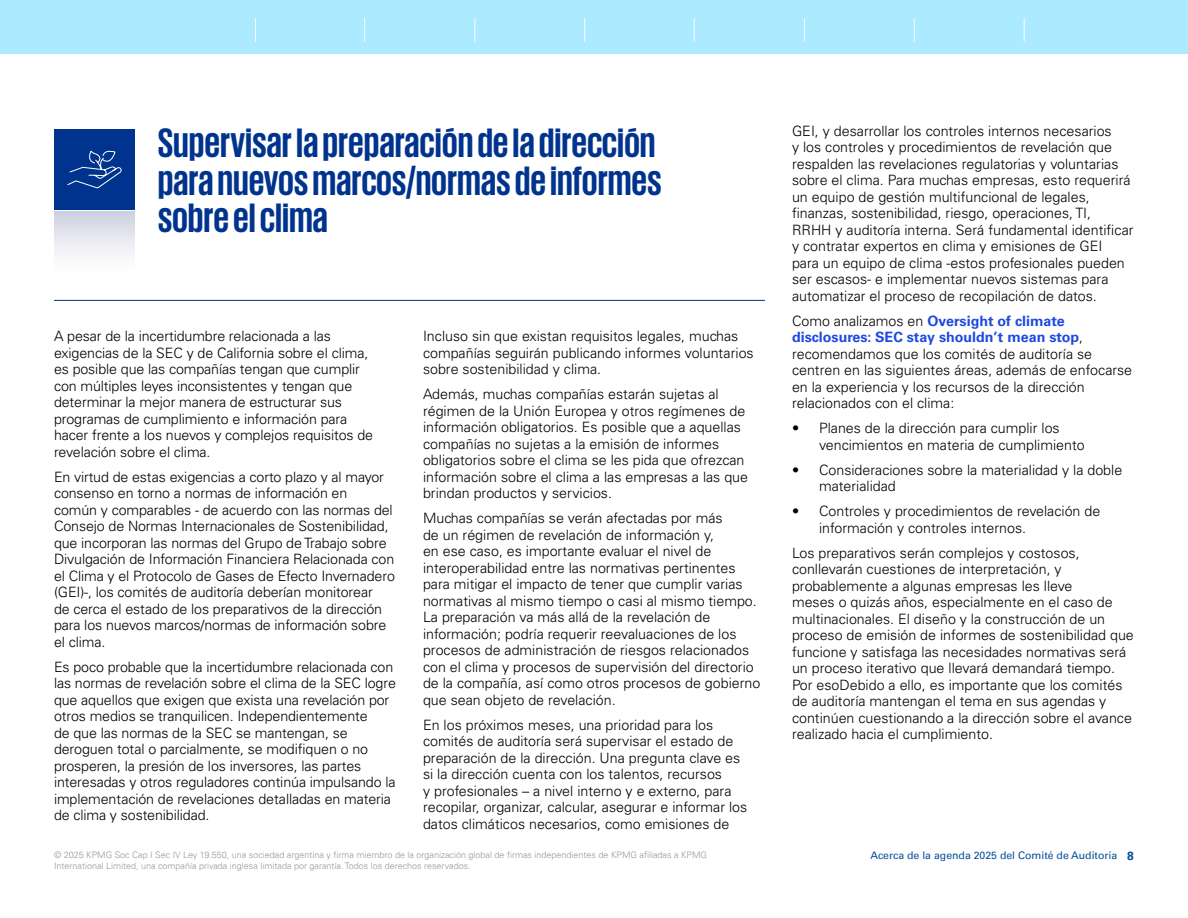
<style>
.page{position:relative;width:1188px;height:918px;background:#fff}
.page>*{position:absolute;margin:0;border:0;box-sizing:border-box;transform-origin:0 0}
.t1{font:700 42px/37.5px "KPMG";color:#00338d}
.t2{font:300 14.25px/16.5px "Univers LT Std";color:#000}
.t3{font:10.5px "Univers 55 Roman";color:#004e98}
.t4{font:300 9px/10.8px "Univers 45";color:#989898}
.s1{font-weight:700;color:#1e49e2}
.s2{font-family:"Univers 65";font-weight:700;font-size:12px}
</style>
<div class="page">
<hr style="left:54px;top:300px;width:711px;height:1px;background:#00338d">
<div style="left:54px;top:129px;width:81px;height:81px;background:#00338d"></div>
<div style="left:54px;top:211px;width:81px;height:81px;background:linear-gradient(to bottom,#d4d5e5,#fff)"></div>
<svg style="left:67px;top:150px;width:54px;height:39px"></svg>
<div style="left:0;top:0;width:1188px;height:54px;background:#aceaff"></div>
<svg style="left:255px;top:18px;width:1px;height:24px"></svg>
<svg style="left:364px;top:18px;width:1px;height:24px"></svg>
<svg style="left:475px;top:18px;width:1px;height:24px"></svg>
<svg style="left:584px;top:18px;width:1px;height:24px"></svg>
<svg style="left:694px;top:18px;width:1px;height:24px"></svg>
<svg style="left:804px;top:18px;width:1px;height:24px"></svg>
<svg style="left:914px;top:18px;width:1px;height:24px"></svg>
<svg style="left:1024px;top:18px;width:1px;height:24px"></svg>
<h1 class="t1" style="left:158px;top:123px;width:506px">Supervisar la preparación de la dirección para nuevos marcos/normas de informes sobre el clima</h1>
<p class="t2" style="left:54px;top:328px;width:321px">A pesar de la incertidumbre relacionada a las exigencias de la SEC y de California sobre el clima, es posible que las compañías tengan que cumplir con múltiples leyes inconsistentes y tengan que determinar la mejor manera de estructurar sus programas de cumplimiento e información para hacer frente a los nuevos y complejos requisitos de revelación sobre el clima.</p>
<p class="t2" style="left:54px;top:468px;width:342px">En virtud de estas exigencias a corto plazo y al mayor consenso en torno a normas de información en<br>común y comparables - de acuerdo con las normas del Consejo de Normas Internacionales de Sostenibilidad, que incorporan las normas del Grupo de Trabajo sobre Divulgación de Información Financiera Relacionada con el Clima y el Protocolo de Gases de Efecto Invernadero (GEI)-, los comités de auditoría deberían monitorear<br>de cerca el estado de los preparativos de la dirección para los nuevos marcos/normas de información sobre el clima.</p>
<p class="t2" style="left:54px;top:658px;width:344px">Es poco probable que la incertidumbre relacionada con las normas de revelación sobre el clima de la SEC logre que aquellos que exigen que exista una revelación por otros medios se tranquilicen. Independientemente<br>de que las normas de la SEC se mantengan, se deroguen total o parcialmente, se modifiquen o no prosperen, la presión de los inversores, las partes interesadas y otros reguladores continúa impulsando la implementación de revelaciones detalladas en materia de clima y sostenibilidad.</p>
<p class="t2" style="left:423px;top:328px;width:332px">Incluso sin que existan requisitos legales, muchas compañías seguirán publicando informes voluntarios sobre sostenibilidad y clima.</p>
<p class="t2" style="left:423px;top:386px;width:327px">Además, muchas compañías estarán sujetas al régimen de la Unión Europea y otros regímenes de información obligatorios. Es posible que a aquellas compañías no sujetas a la emisión de informes obligatorios sobre el clima se les pida que ofrezcan información sobre el clima a las empresas a las que brindan productos y servicios.</p>
<p class="t2" style="left:423px;top:510px;width:339px">Muchas compañías se verán afectadas por más<br>de un régimen de revelación de información y,<br>en ese caso, es importante evaluar el nivel de interoperabilidad entre las normativas pertinentes para mitigar el impacto de tener que cumplir varias normativas al mismo tiempo o casi al mismo tiempo.<br>La preparación va más allá de la revelación de información; podría requerir reevaluaciones de los procesos de administración de riesgos relacionados con el clima y procesos de supervisión del directorio de la compañía, así como otros procesos de gobierno que sean objeto de revelación.</p>
<p class="t2" style="left:423px;top:716px;width:326px">En los próximos meses, una prioridad para los comités de auditoría será supervisar el estado de preparación de la dirección. Una pregunta clave es si la dirección cuenta con los talentos, recursos<br>y profesionales – a nivel interno y e externo, para recopilar, organizar, calcular, asegurar e informar los datos climáticos necesarios, como emisiones de</p>
<p class="t2" style="left:792px;top:122px;width:343px">GEI, y desarrollar los controles internos necesarios<br>y los controles y procedimientos de revelación que respalden las revelaciones regulatorias y voluntarias sobre el clima. Para muchas empresas, esto requerirá un equipo de gestión multifuncional de legales, finanzas, sostenibilidad, riesgo, operaciones, TI, RRHH y auditoría interna. Será fundamental identificar y contratar expertos en clima y emisiones de GEI<br>para un equipo de clima -estos profesionales pueden ser escasos- e implementar nuevos sistemas para automatizar el proceso de recopilación de datos.</p>
<p class="t2" style="left:792px;top:312px;width:342px">Como analizamos en <span class="s1">Oversight of climate disclosures: SEC stay shouldn’t mean stop</span>, recomendamos que los comités de auditoría se centren en las siguientes áreas, además de enfocarse en la experiencia y los recursos de la dirección relacionados con el clima:</p>
<p class="t2" style="left:819px;top:420px;width:267px;text-indent:-27px">• Planes de la dirección para cumplir los vencimientos en materia de cumplimiento</p>
<p class="t2" style="left:819px;top:461px;width:305px;text-indent:-27px">• Consideraciones sobre la materialidad y la doble materialidad</p>
<p class="t2" style="left:819px;top:503px;width:283px;text-indent:-27px">• Controles y procedimientos de revelación de información y controles internos.</p>
<p class="t2" style="left:792px;top:544px;width:343px">Los preparativos serán complejos y costosos, conllevarán cuestiones de interpretación, y probablemente a algunas empresas les lleve<br>meses o quizás años, especialmente en el caso de multinacionales. El diseño y la construcción de un proceso de emisión de informes de sostenibilidad que funcione y satisfaga las necesidades normativas será un proceso iterativo que llevará demandará tiempo.<br>Por esoDebido a ello, es importante que los comités de auditoría mantengan el tema en sus agendas y continúen cuestionando a la dirección sobre el avance realizado hacia el cumplimiento.</p>
<p class="t4" style="left:54px;top:849px;width:655px">© 2025 KPMG Soc Cap I Sec IV Ley 19.550, una sociedad argentina y firma miembro de la organización global de firmas independientes de KPMG afiliadas a KPMG<br>International Limited, una compañía privada inglesa limitada por garantía. Todos los derechos reservados.</p>
<p class="t3" style="left:870px;top:849px;width:265px">Acerca de la agenda 2025 del Comité de Auditoría <span class="s2">8</span></p>
</div>
